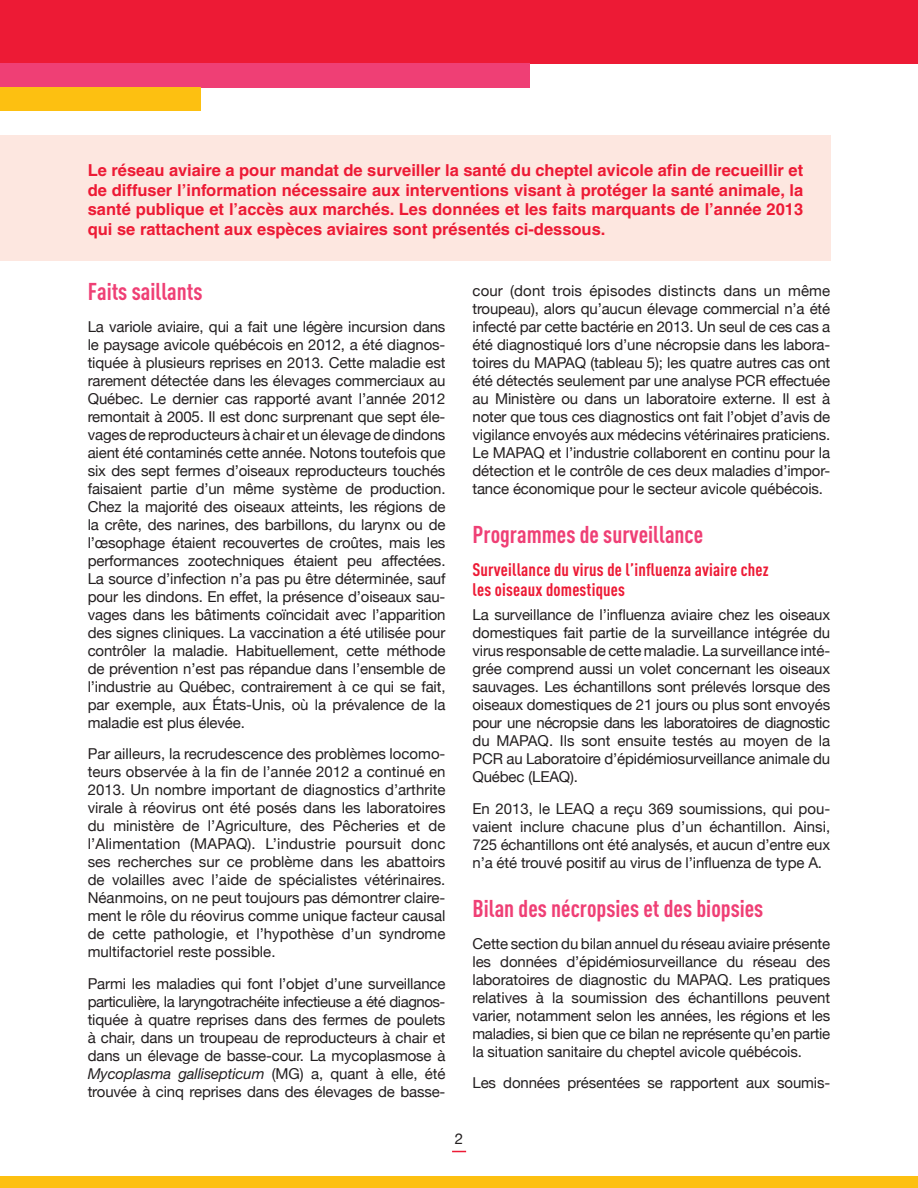
<style>
.page{position:relative;width:918px;height:1188px;background:#fff}
.page>*{position:absolute;margin:0;border:0;box-sizing:border-box;transform-origin:0 0}
.t1{font:700 condensed 24px "DINOT";color:#ef3f75}
.t2{font:700 condensed 18px/19.5px "DINOT";letter-spacing:.01em;color:#ed1a35}
.t3{font:700 16.5px/19.8px "Helvetica";color:#ed1a35;text-align:justify}
.t4{font:15px/18px "Helvetica Neue";letter-spacing:-.01em;color:#231f20;text-align:justify}
.s1{font-style:italic}
</style>
<div class="page">
<svg style="left:452px;top:1151px;width:14px;height:1px"></svg>
<div style="left:0;top:135px;width:830px;height:125px;background:#fde7e0"></div>
<div style="left:0;top:0;width:918px;height:64px;background:#ed1a35"></div>
<div style="left:0;top:64px;width:529px;height:24px;background:#ef3f75"></div>
<div style="left:0;top:88px;width:200px;height:23px;background:#fdc011"></div>
<div style="left:0;top:1177px;width:918px;height:11px;background:#fdc011"></div>
<p class="t3" style="left:88px;top:160px;width:717px">Le réseau aviaire a pour mandat de surveiller la santé du cheptel avicole afin de recueillir et de diffuser l’information nécessaire aux interventions visant à protéger la santé animale, la santé publique et l’accès aux marchés. Les données et les faits marquants de l’année 2013 qui se rattachent aux espèces aviaires sont présentés ci-dessous.</p>
<h2 class="t1" style="left:88px;top:277px;width:116px">Faits saillants</h2>
<p class="t4" style="left:88px;top:317px;width:359px">La variole aviaire, qui a fait une légère incursion dans le paysage avicole québécois en 2012, a été diagnos&shy;tiquée à plusieurs reprises en 2013. Cette maladie est rarement détectée dans les élevages commerciaux au Québec. Le dernier cas rapporté avant l’année 2012 remontait à 2005. Il est donc surprenant que sept éle&shy;vages de reproducteurs à chair et un élevage de dindons aient été contaminés cette année. Notons toutefois que six des sept fermes d’oiseaux reproducteurs touchés faisaient partie d’un même système de production.<br>Chez la majorité des oiseaux atteints, les régions de la crête, des narines, des barbillons, du larynx ou de l’œsophage étaient recouvertes de croûtes, mais les performances zootechniques étaient peu affectées.<br>La source d’infection n’a pas pu être déterminée, sauf pour les dindons. En effet, la présence d’oiseaux sau&shy;vages dans les bâtiments coïncidait avec l’apparition des signes cliniques. La vaccination a été utilisée pour contrôler la maladie. Habituellement, cette méthode de prévention n’est pas répandue dans l’ensemble de l’industrie au Québec, contrairement à ce qui se fait, par exemple, aux États-Unis, où la prévalence de la maladie est plus élevée.</p>
<p class="t4" style="left:88px;top:745px;width:359px">Par ailleurs, la recrudescence des problèmes locomo&shy;teurs observée à la fin de l’année 2012 a continué en 2013. Un nombre important de diagnostics d’arthrite virale à réovirus ont été posés dans les laboratoires du ministère de l’Agriculture, des Pêcheries et de l’Alimentation (MAPAQ). L’industrie poursuit donc ses recherches sur ce problème dans les abattoirs de volailles avec l’aide de spécialistes vétérinaires.<br>Néanmoins, on ne peut toujours pas démontrer claire&shy;ment le rôle du réovirus comme unique facteur causal de cette pathologie, et l’hypothèse d’un syndrome multifactoriel reste possible.</p>
<p class="t4" style="left:88px;top:974px;width:359px">Parmi les maladies qui font l’objet d’une surveillance particulière, la laryngotrachéite infectieuse a été diagnos&shy;tiquée à quatre reprises dans des fermes de poulets à chair, dans un troupeau de reproducteurs à chair et dans un élevage de basse-cour. La mycoplasmose à <span class="s1">Mycoplasma gallisepticum</span> (MG) a, quant à elle, été trouvée à cinq reprises dans des élevages de basse-</p>
<p class="t4" style="left:472px;top:282px;width:359px">cour (dont trois épisodes distincts dans un même troupeau), alors qu’aucun élevage commercial n’a été infecté par cette bactérie en 2013. Un seul de ces cas a été diagnostiqué lors d’une nécropsie dans les labora&shy;toires du MAPAQ (tableau 5); les quatre autres cas ont été détectés seulement par une analyse PCR effectuée au Ministère ou dans un laboratoire externe. Il est à noter que tous ces diagnostics ont fait l’objet d’avis de vigilance envoyés aux médecins vétérinaires praticiens.<br>Le MAPAQ et l’industrie collaborent en continu pour la détection et le contrôle de ces deux maladies d’impor&shy;tance économique pour le secteur avicole québécois.</p>
<h2 class="t1" style="left:472px;top:520px;width:232px">Programmes de surveillance</h2>
<h3 class="t2" style="left:472px;top:560px;width:298px">Surveillance du virus de l’influenza aviaire chez les oiseaux domestiques</h3>
<p class="t4" style="left:472px;top:606px;width:359px">La surveillance de l’influenza aviaire chez les oiseaux domestiques fait partie de la surveillance intégrée du virus responsable de cette maladie. La surveillance inté&shy;grée comprend aussi un volet concernant les oiseaux sauvages. Les échantillons sont prélevés lorsque des oiseaux domestiques de 21 jours ou plus sont envoyés pour une nécropsie dans les laboratoires de diagnostic du MAPAQ. Ils sont ensuite testés au moyen de la PCR au Laboratoire d’épidémiosurveillance animale du Québec (LEAQ).</p>
<p class="t4" style="left:472px;top:799px;width:359px">En 2013, le LEAQ a reçu 369 soumissions, qui pou&shy;vaient inclure chacune plus d’un échantillon. Ainsi, 725 échantillons ont été analysés, et aucun d’entre eux n’a été trouvé positif au virus de l’influenza de type A.</p>
<h2 class="t1" style="left:472px;top:894px;width:292px">Bilan des nécropsies et des biopsies</h2>
<p class="t4" style="left:472px;top:934px;width:359px">Cette section du bilan annuel du réseau aviaire présente les données d’épidémiosurveillance du réseau des laboratoires de diagnostic du MAPAQ. Les pratiques relatives à la soumission des échantillons peuvent varier, notamment selon les années, les régions et les maladies, si bien que ce bilan ne représente qu’en partie la situation sanitaire du cheptel avicole québécois.</p>
<p class="t4" style="left:472px;top:1073px;width:359px">Les données présentées se rapportent aux soumis-</p>
<p class="t4" style="left:455px;top:1130px;width:10px">2</p>
</div>
